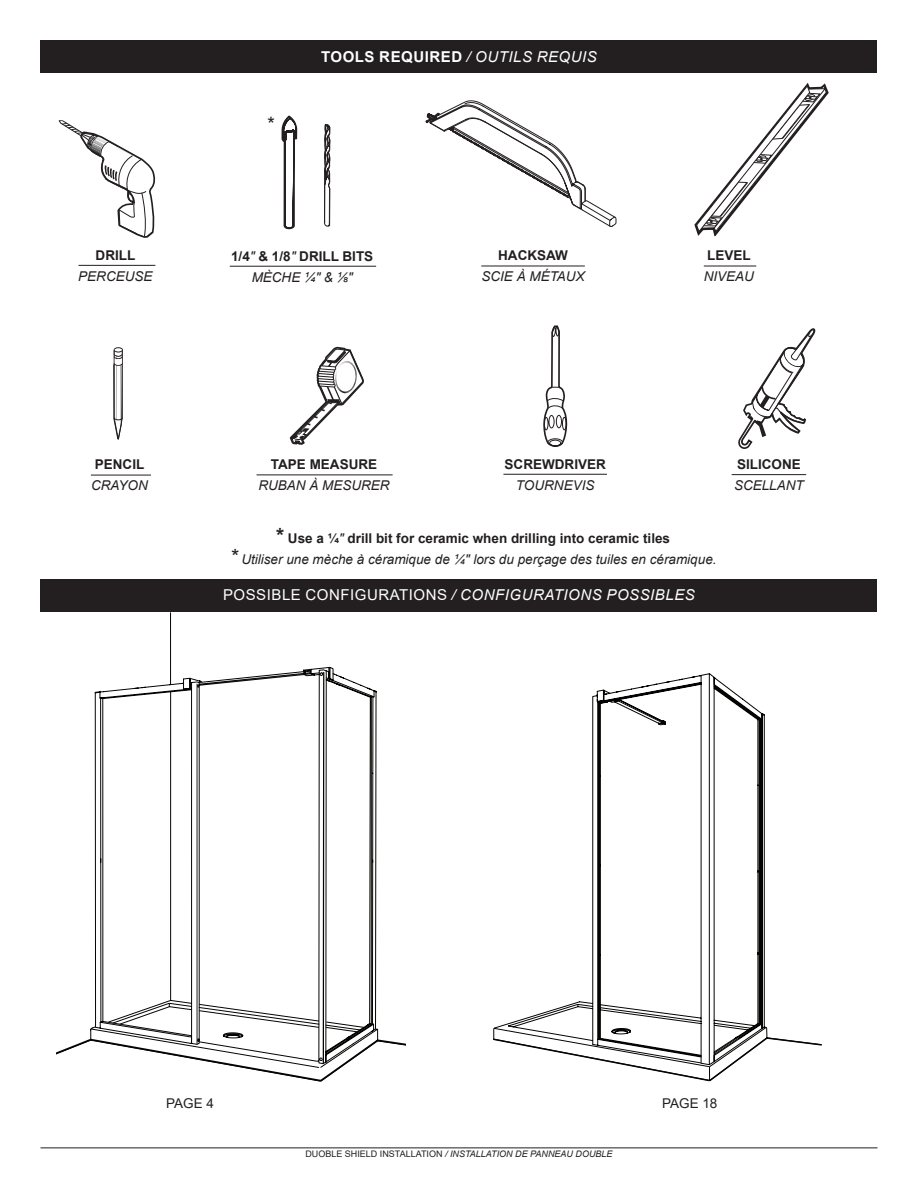
<style>
.page{position:relative;width:918px;height:1188px;background:#fff}
.page>*{position:absolute;margin:0;border:0;box-sizing:border-box;transform-origin:0 0}
.t1{font:19.35px "Arial";color:#231f20}
.Headers{font:700 16.5px "Arial";letter-spacing:.035em;color:#fff}
.ISNTRUCTIONS_TEXT{font:italic 15px "Arial";letter-spacing:.035em;color:#fff}
.ISNTRUCTIONS_TEXT-2{font:700 15px "Arial";letter-spacing:.035em;color:#fff}
.Tools_French{font:italic 13.5px "Arial";color:#231f20}
.Tools_English{font:700 13.5px "Arial";color:#231f20}
.t2{font:13.5px "Arial";color:#231f20}
.SUBHEADING{font:italic 9px "Arial";color:#231f20}
.s1{font-weight:400;font-style:italic}
.s2{font-size:21px}
.s3{font-style:normal}
</style>
<div class="page">
<div style="left:40px;top:40px;width:838px;height:33px;background:#231f20"></div>
<div style="left:40px;top:579px;width:838px;height:32px;background:#231f20"></div>
<svg style="left:290px;top:347px;width:74px;height:97px"></svg>
<hr style="left:257px;top:474px;width:136px;height:1px;background:#231f20">
<hr style="left:78px;top:265px;width:77px;height:1px;background:#231f20">
<svg style="left:58px;top:120px;width:98px;height:118px"></svg>
<hr style="left:230px;top:266px;width:146px;height:1px;background:#231f20">
<svg style="left:281px;top:115px;width:50px;height:115px"></svg>
<hr style="left:732px;top:474px;width:74px;height:1px;background:#231f20">
<svg style="left:738px;top:328px;width:78px;height:121px"></svg>
<hr style="left:91px;top:475px;width:60px;height:1px;background:#231f20">
<svg style="left:113px;top:347px;width:10px;height:93px"></svg>
<hr style="left:503px;top:474px;width:104px;height:1px;background:#231f20">
<svg style="left:543px;top:325px;width:24px;height:122px"></svg>
<hr style="left:704px;top:266px;width:52px;height:1px;background:#231f20">
<svg style="left:694px;top:83px;width:135px;height:154px"></svg>
<hr style="left:481px;top:266px;width:104px;height:1px;background:#231f20">
<svg style="left:426px;top:100px;width:191px;height:127px"></svg>
<hr style="left:40px;top:1148px;width:838px;height:1px;background:#231f20">
<svg style="left:94px;top:612px;width:281px;height:388px"></svg>
<hr style="left:197px;top:684px;width:1px;height:361px;background:#211d1f">
<svg style="left:183px;top:678px;width:19px;height:12px"></svg>
<hr style="left:323px;top:672px;width:1px;height:391px;background:#040503">
<svg style="left:56px;top:1000px;width:349px;height:81px"></svg>
<svg style="left:635px;top:1028px;width:187px;height:53px"></svg>
<svg style="left:493px;top:674px;width:274px;height:393px"></svg>
<p class="Tools_English" style="left:96px;top:246px;width:41px">DRILL</p>
<p class="Tools_French" style="left:78px;top:268px;width:76px">PERCEUSE</p>
<p class="t1" style="left:268px;top:111px;width:9px">*</p>
<p class="ISNTRUCTIONS_TEXT-2" style="left:321px;top:46px;width:277px">TOOLS REQUIRED <span class="s1">/ OUTILS REQUIS</span></p>
<p class="Tools_English" style="left:231px;top:246px;width:144px">1/4<span class="s1">"</span> &amp; 1/8<span class="s1">"</span> DRILL BITS</p>
<p class="Tools_French" style="left:252px;top:268px;width:103px">MÈCHE 1/4" &amp; 1/8"</p>
<p class="Tools_English" style="left:498px;top:246px;width:71px">HACKSAW</p>
<p class="Tools_French" style="left:481px;top:268px;width:105px">SCIE À MÉTAUX</p>
<p class="Tools_English" style="left:707px;top:246px;width:45px">LEVEL</p>
<p class="Tools_French" style="left:704px;top:268px;width:52px">NIVEAU</p>
<p class="Tools_English" style="left:95px;top:455px;width:51px">PENCIL</p>
<p class="Tools_French" style="left:91px;top:477px;width:58px">CRAYON</p>
<p class="Tools_English" style="left:271px;top:455px;width:108px">TAPE MEASURE</p>
<p class="Tools_French" style="left:258px;top:477px;width:133px">RUBAN À MESURER</p>
<p class="Tools_English" style="left:505px;top:454px;width:103px">SCREWDRIVER</p>
<p class="Tools_French" style="left:516px;top:476px;width:80px">TOURNEVIS</p>
<p class="Tools_English" style="left:737px;top:454px;width:65px">SILICONE</p>
<p class="Tools_French" style="left:734px;top:476px;width:71px">SCELLANT</p>
<p class="Tools_English" style="left:276px;top:529px;width:396px"><span class="s2">*</span> Use a ¼<span class="s1">"</span> drill bit for ceramic when drilling into ceramic tiles</p>
<p class="Tools_French" style="left:229px;top:551px;width:489px"><span class="s2">*</span> Utiliser une mèche à céramique de ¼" lors du perçage des tuiles en céramique.</p>
<p class="ISNTRUCTIONS_TEXT" style="left:223px;top:585px;width:473px"><span class="s3">POSSIBLE CONFIGURATIONS</span> / CONFIGURATIONS POSSIBLES</p>
<p class="Headers" style="left:198px;top:584px;width:523px">POSSIBLE CONFIGURATIONS / <span class="s1">CONFIGURATIONS POSSIBLES</span></p>
<p class="t2" style="left:166px;top:1094px;width:49px">PAGE 4</p>
<p class="t2" style="left:662px;top:1094px;width:57px">PAGE 18</p>
<p class="SUBHEADING" style="left:305px;top:1148px;width:309px"><span class="s3">DUOBLE SHIELD INSTALLATION</span> / INSTALLATION DE PANNEAU DOUBLE</p>
</div>
